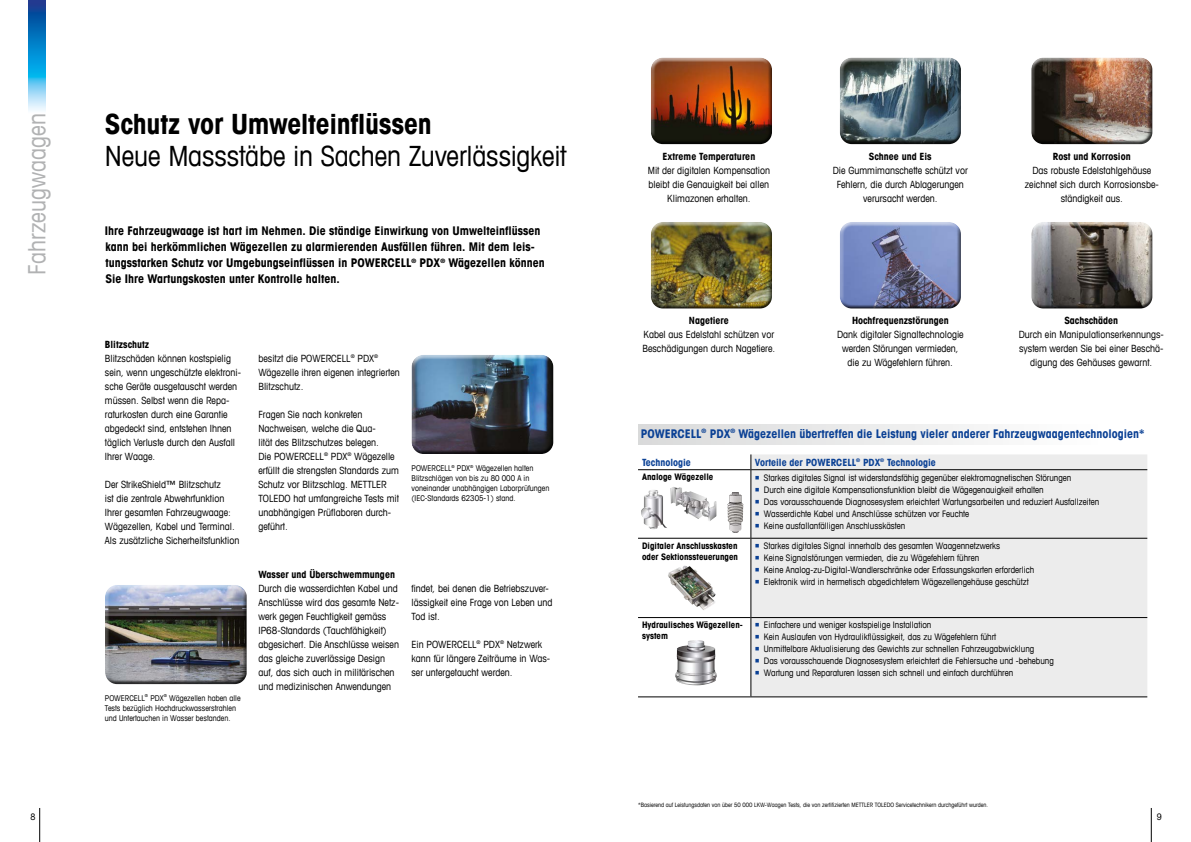
<style>
.page{position:relative;width:1191px;height:842px;background:#fff}
.page>*{position:absolute;margin:0;border:0;box-sizing:border-box;transform-origin:0 0}
.t1{font:condensed 28px "Avant Garde Com";letter-spacing:-.005em;color:#000}
.t2{font:700 condensed 28px "Avant Garde Com";letter-spacing:-.01em;color:#000}
.t3{font:condensed 24px "Avant Garde Com";color:#b1b2b3}
.t4{font:700 condensed 12px/16px "Avant Garde Com";color:#000}
.t5{font:700 condensed 12px "Avant Garde Com";color:#0b4195}
.t6{font:condensed 10px/14px "Avant Garde Com";color:#000}
.t7{font:700 condensed 10px "Avant Garde Com";color:#000}
.t8{font:700 condensed 10px "Avant Garde Com";color:#0b4195}
.t9{font:condensed 9px "Avant Garde Com";color:#000}
.t10{font:700 condensed 9px/10.8px "Avant Garde Com";color:#000}
.t11{font:condensed 8px/10px "Avant Garde Com";color:#000}
.t12{font:condensed 6px "Avant Garde Com";color:#000}
.s1{color:#0b4195}
</style>
<div class="page">
<hr style="left:1151px;top:808px;width:1px;height:34px;background:#000">
<hr style="left:39px;top:808px;width:1px;height:34px;background:#000">
<img style="left:28px;top:0;width:17px;height:111px">
<div style="left:411px;top:354px;width:143px;height:93px;background:#fff;opacity:.75"></div>
<div style="left:411px;top:358px;width:143px;height:97px;background:#000;opacity:.75"></div>
<div style="left:104px;top:584px;width:144px;height:94px;background:#fff;opacity:.75"></div>
<div style="left:104px;top:588px;width:144px;height:97px;background:#000;opacity:.75"></div>
<div style="left:638px;top:425px;width:537px;height:19px;background:linear-gradient(to right,#dadadb,#fff)"></div>
<div style="left:751px;top:454px;width:396px;height:242px;background:#ececec"></div>
<hr style="left:638px;top:469px;width:112px;height:1px;background:#000">
<hr style="left:751px;top:469px;width:396px;height:1px;background:#000">
<hr style="left:638px;top:538px;width:112px;height:1px;background:#000">
<hr style="left:751px;top:538px;width:396px;height:1px;background:#000">
<hr style="left:638px;top:617px;width:112px;height:1px;background:#000">
<hr style="left:751px;top:617px;width:396px;height:1px;background:#000">
<hr style="left:638px;top:696px;width:113px;height:1px;background:#000">
<hr style="left:751px;top:696px;width:396px;height:1px;background:#000">
<svg style="left:750px;top:454px;width:1px;height:16px"></svg>
<hr style="left:750px;top:470px;width:1px;height:68px;background:#000">
<hr style="left:750px;top:538px;width:1px;height:79px;background:#000">
<hr style="left:750px;top:617px;width:1px;height:79px;background:#000">
<div style="left:651px;top:57px;width:122px;height:81px;background:#fff;opacity:.75"></div>
<div style="left:651px;top:61px;width:122px;height:84px;background:#000;opacity:.75"></div>
<div style="left:839px;top:57px;width:123px;height:81px;background:#fff;opacity:.75"></div>
<div style="left:839px;top:61px;width:123px;height:84px;background:#000;opacity:.75"></div>
<div style="left:1031px;top:57px;width:123px;height:81px;background:#fff;opacity:.75"></div>
<div style="left:1031px;top:61px;width:123px;height:84px;background:#000;opacity:.75"></div>
<div style="left:651px;top:221px;width:122px;height:81px;background:#fff;opacity:.75"></div>
<div style="left:651px;top:225px;width:122px;height:84px;background:#000;opacity:.75"></div>
<div style="left:839px;top:221px;width:123px;height:81px;background:#fff;opacity:.75"></div>
<div style="left:839px;top:225px;width:123px;height:84px;background:#000;opacity:.75"></div>
<div style="left:1031px;top:221px;width:123px;height:81px;background:#fff;opacity:.75"></div>
<div style="left:1031px;top:225px;width:123px;height:84px;background:#000;opacity:.75"></div>
<img style="left:675px;top:640px;width:42px;height:45px">
<img style="left:668px;top:566px;width:47px;height:44px">
<img style="left:641px;top:490px;width:26px;height:39px">
<img style="left:670px;top:487px;width:46px;height:34px">
<img style="left:727px;top:492px;width:16px;height:41px">
<h2 class="t3" style="left:22px;top:275px;width:163px;rotate:-90deg">Fahrzeugwaagen</h2>
<h1 class="t2" style="left:105px;top:106px;width:328px">Schutz vor Umwelteinflüssen</h1>
<h1 class="t1" style="left:105px;top:138px;width:463px">Neue Massstäbe in Sachen Zuverlässigkeit</h1>
<p class="t4" style="left:105px;top:223px;width:441px">Ihre Fahrzeugwaage ist hart im Nehmen. Die ständige Einwirkung von Umwelteinflüssen kann bei herkömmlichen Wägezellen zu alarmierenden Ausfällen führen. Mit dem leis&shy;tungsstarken Schutz vor Umgebungseinflüssen in POWERCELL<sup>®</sup> PDX<sup>®</sup> Wägezellen können Sie Ihre Wartungskosten unter Kontrolle halten.</p>
<p class="t7" style="left:105px;top:338px;width:46px">Blitzschutz</p>
<p class="t6" style="left:105px;top:351px;width:138px">Blitzschäden können kostspielig sein, wenn ungeschützte elektroni&shy;sche Geräte ausgetauscht werden müssen. Selbst wenn die Repa&shy;raturkosten durch eine Garantie abgedeckt sind, entstehen Ihnen täglich Verluste durch den Ausfall<br>Ihrer Waage.</p>
<p class="t6" style="left:105px;top:477px;width:136px">Der StrikeShield™ Blitzschutz<br>ist die zentrale Abwehrfunktion Ihrer gesamten Fahrzeugwaage:<br>Wägezellen, Kabel und Terminal.<br>Als zusätzliche Sicherheitsfunktion</p>
<p class="t11" style="left:105px;top:692px;width:137px">POWERCELL<sup>®</sup> PDX<sup>®</sup> Wägezellen haben alle<br>Tests bezüglich Hochdruckwasserstrahlen und Untertauchen in Wasser bestanden.</p>
<p class="t6" style="left:258px;top:351px;width:143px">besitzt die POWERCELL<sup>®</sup> PDX<sup>®<br></sup>Wägezelle ihren eigenen integrierten<br>Blitzschutz.</p>
<p class="t6" style="left:258px;top:407px;width:142px">Fragen Sie nach konkreten<br>Nachweisen, welche die Qua-<br>lität des Blitzschutzes belegen.<br>Die -POWERCELL<sup>®</sup> PDX<sup>®</sup> Wägezelle erfüllt die strengsten Standards zum<br>Schutz vor Blitzschlag. METTLER<br>TOLEDO hat umfangreiche Tests mit unabhängigen Prüflaboren durch&shy;geführt.</p>
<p class="t11" style="left:411px;top:463px;width:139px">POWERCELL<sup>®</sup> PDX<sup>®</sup> Wägezellen halten Blitzschlägen von bis zu 80 000 A in voneinander unabhängigen Laborprüfungen (IEC-Standards 62305-1) stand.</p>
<p class="t7" style="left:258px;top:568px;width:138px">Wasser und Überschwemmungen</p>
<p class="t6" style="left:258px;top:581px;width:142px">Durch die wasserdichten Kabel und Anschlüsse wird das gesamte Netz&shy;werk gegen Feuchtigkeit gemäss IP68-Standards (Tauchfähigkeit) abgesichert. Die Anschlüsse weisen das gleiche zuverlässige Design auf, das sich auch in militärischen und medizinischen Anwendungen</p>
<p class="t6" style="left:411px;top:581px;width:143px">findet, bei denen die Betriebszuver&shy;lässigkeit eine Frage von Leben und<br>Tod ist.</p>
<p class="t6" style="left:411px;top:637px;width:140px">Ein POWERCELL<sup>®</sup> PDX<sup>®</sup> Netzwerk kann für längere Zeiträume in Was&shy;ser untergetaucht werden.</p>
<p class="t7" style="left:662px;top:150px;width:94px">Extreme Temperaturen</p>
<p class="t6" style="left:648px;top:163px;width:124px;text-align:center">Mit der digitalen Kompensation bleibt die Genauigkeit bei allen<br>Klimazonen erhalten.</p>
<p class="t7" style="left:689px;top:314px;width:41px">Nagetiere</p>
<p class="t6" style="left:642px;top:327px;width:134px">Kabel aus Edelstahl schützen vor<br>Beschädigungen durch Nagetiere.</p>
<p class="t7" style="left:869px;top:150px;width:64px">Schnee und Eis</p>
<p class="t6" style="left:833px;top:163px;width:136px;text-align:center">Die Gummimanschette schützt vor<br>Fehlern, die durch Ablagerungen verursacht werden.</p>
<p class="t7" style="left:852px;top:314px;width:98px">Hochfrequenzstörungen</p>
<p class="t6" style="left:837px;top:327px;width:128px;text-align:center">Dank digitaler Signaltechnologie werden Störungen vermieden, die zu Wägefehlern führen.</p>
<p class="t7" style="left:1053px;top:150px;width:79px">Rost und Korrosion</p>
<p class="t6" style="left:1025px;top:163px;width:135px;text-align:center">Das robuste Edelstahlgehäuse zeichnet sich durch Korrosionsbe&shy;ständigkeit aus.</p>
<p class="t7" style="left:1064px;top:314px;width:55px">Sachschäden</p>
<p class="t6" style="left:1018px;top:327px;width:146px;text-align:center">Durch ein Manipulationserkennungs&shy;system werden Sie bei einer Beschä&shy;digung des Gehäuses gewarnt.</p>
<p class="t5" style="left:641px;top:426px;width:505px">POWERCELL<sup>®</sup> PDX<sup>®</sup> Wägezellen übertreffen die Leistung vieler anderer Fahrzeugwaagentechnologien*</p>
<p class="t8" style="left:642px;top:456px;width:50px">Technologie</p>
<p class="t8" style="left:755px;top:456px;width:182px">Vorteile der POWERCELL<sup>®</sup> PDX<sup>®</sup> Technologie</p>
<p class="t10" style="left:642px;top:471px;width:73px">Analoge Wägezelle</p>
<p class="t9" style="left:755px;top:472px;width:318px"><span class="s1">○</span> Starkes digitales Signal ist widerstandsfähig gegenüber elektromagnetischen Störungen</p>
<p class="t9" style="left:755px;top:484px;width:290px"><span class="s1">○</span> Durch eine digitale Kompensationsfunktion bleibt die Wägegenauigkeit erhalten</p>
<p class="t9" style="left:755px;top:496px;width:346px"><span class="s1">○</span> Das vorausschauende Diagnosesystem erleichtert Wartungsarbeiten und reduziert Ausfallzeiten</p>
<p class="t9" style="left:755px;top:508px;width:216px"><span class="s1">○</span> Wasserdichte Kabel und Anschlüsse schützen vor Feuchte</p>
<p class="t9" style="left:755px;top:520px;width:152px"><span class="s1">○</span> Keine ausfallanfälligen Anschlusskästen</p>
<p class="t10" style="left:642px;top:540px;width:97px">Digitaler Anschlusskasten oder Sektionssteuerungen</p>
<p class="t9" style="left:755px;top:540px;width:247px"><span class="s1">○</span> Starkes digitales Signal innerhalb des gesamten Waagennetzwerks</p>
<p class="t9" style="left:755px;top:552px;width:226px"><span class="s1">○</span> Keine Signalstörungen vermieden, die zu Wägefehlern führen</p>
<p class="t9" style="left:755px;top:564px;width:281px"><span class="s1">○</span> Keine Analog-zu-Digital-Wandlerschränke oder Erfassungskarten erforderlich</p>
<p class="t9" style="left:755px;top:576px;width:275px"><span class="s1">○</span> Elektronik wird in hermetisch abgedichtetem Wägezellengehäuse geschützt</p>
<p class="t10" style="left:642px;top:619px;width:102px">Hydraulisches Wägezellen&shy;system</p>
<p class="t9" style="left:755px;top:620px;width:178px"><span class="s1">○</span> Einfachere und weniger kostspielige Installation</p>
<p class="t9" style="left:755px;top:632px;width:243px"><span class="s1">○</span> Kein Auslaufen von Hydraulikflüssigkeit, das zu Wägefehlern führt</p>
<p class="t9" style="left:755px;top:644px;width:281px"><span class="s1">○</span> Unmittelbare Aktualisierung des Gewichts zur schnellen Fahrzeugabwicklung</p>
<p class="t9" style="left:755px;top:656px;width:300px"><span class="s1">○</span> Das vorausschauende Diagnosesystem erleichtert die Fehlersuche und -behebung</p>
<p class="t9" style="left:755px;top:668px;width:260px"><span class="s1">○</span> Wartung und Reparaturen lassen sich schnell und einfach durchführen</p>
<p class="t12" style="left:638px;top:801px;width:352px">*Basierend auf Leistungsdaten von über 50 000 LKW-Waagen Tests, die von zertifizierten METTLER TOLEDO Servicetechnikern durchgeführt wurden.</p>
<p class="t9" style="left:30px;top:811px;width:7px">8</p>
<p class="t9" style="left:1157px;top:811px;width:7px">9</p>
</div>
